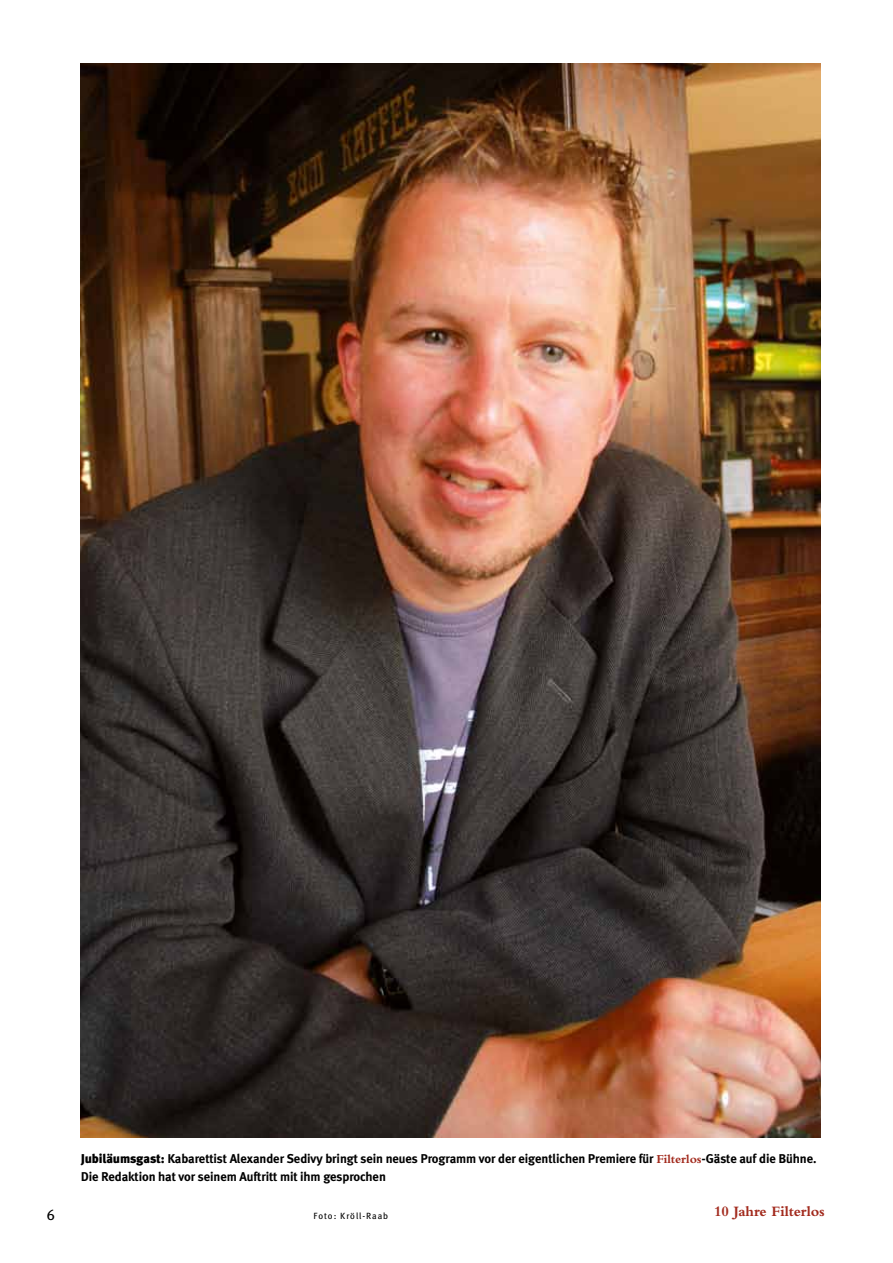
<style>
.page{position:relative;width:893px;height:1263px;background:#fff}
.page>*{position:absolute;margin:0;border:0;box-sizing:border-box;transform-origin:0 0}
.t1{font:700 15px "Bembo";letter-spacing:-.005em;color:#a22a1d}
.t2{font:15px "Meta Plus";color:#000}
.t3{font:700 12.75px/18px "Meta Plus";letter-spacing:-.01em;color:#000}
.t4{font:9px "Meta Plus";letter-spacing:.1em;color:#000}
.s1{font-weight:900}
.s2{font-family:"Bembo";color:#a22a1d}
</style>
<div class="page">
<img style="left:81px;top:64px;width:740px;height:1073px">
<p class="t3" style="left:81px;top:1149px;width:737px"><span class="s1">Jubiläumsgast:</span> Kabarettist Alexander Sedivy bringt sein neues Programm vor der eigentlichen Premiere für <span class="s2">Filterlos</span>-Gäste auf die Bühne.<br>Die Redaktion hat vor seinem Auftritt mit ihm gesprochen</p>
<p class="t1" style="left:714px;top:1203px;width:112px">10 Jahre Filterlos</p>
<p class="t2" style="left:47px;top:1205px;width:10px">6</p>
<p class="t4" style="left:314px;top:1211px;width:76px">Foto: Kröll-Raab</p>
</div>
